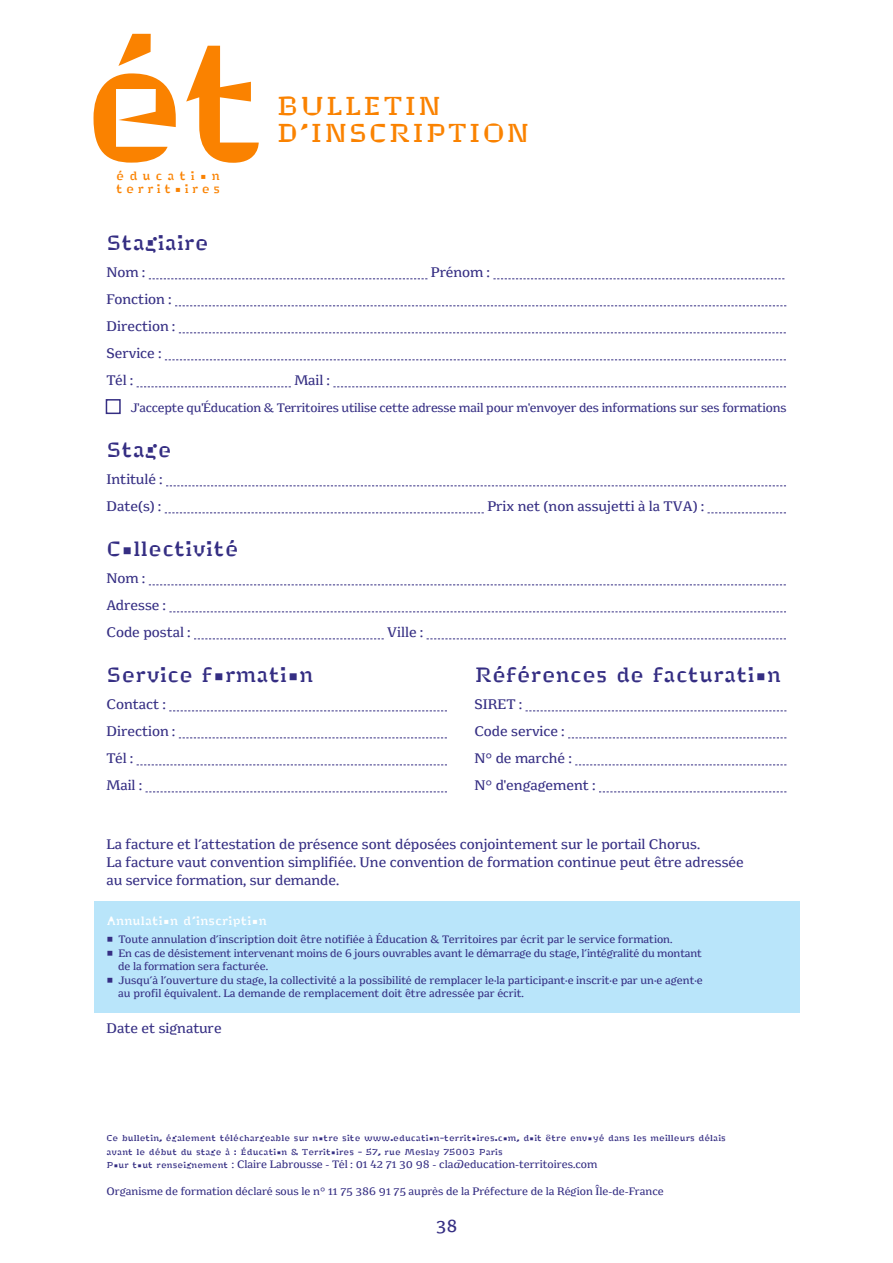
<style>
.page{position:relative;width:893px;height:1263px;background:#fff}
.page>*{position:absolute;margin:0;border:0;box-sizing:border-box;transform-origin:0 0}
.t1{font:22.5px/27px "Minuscule 2";letter-spacing:.05em;color:#fa8200}
.t2{font:18px "Minuscule 2";color:#352e83}
.t3{font:15px "Minuscule 4";color:#352e83}
.t4{font:13.5px/27px "Minuscule 6";color:#352e83}
.t5{font:12px "Minuscule 6";letter-spacing:-.015em;color:#352e83}
.t6{font:10.5px/13.5px "Minuscule 6";color:#352e83}
.t7{font:10.5px "Minuscule 2";color:#fff}
.t8{font:10.5px/13.5px "Minuscule 2";letter-spacing:.315em;color:#fa8200}
.t9{font:7.5px/13.5px "Minuscule 2";color:#352e83}
.s1{font-family:"Minuscule 2"}
.s2{font-family:"Minuscule 2";font-size:7.5px}
</style>
<div class="page">
<svg style="left:149px;top:278px;width:278px;height:1px"></svg>
<svg style="left:493px;top:278px;width:291px;height:1px"></svg>
<svg style="left:175px;top:305px;width:611px;height:1px"></svg>
<svg style="left:179px;top:332px;width:607px;height:1px"></svg>
<svg style="left:165px;top:359px;width:621px;height:1px"></svg>
<svg style="left:137px;top:386px;width:154px;height:1px"></svg>
<svg style="left:333px;top:386px;width:453px;height:1px"></svg>
<svg style="left:166px;top:485px;width:620px;height:1px"></svg>
<svg style="left:165px;top:512px;width:319px;height:1px"></svg>
<svg style="left:707px;top:512px;width:79px;height:1px"></svg>
<svg style="left:149px;top:584px;width:637px;height:1px"></svg>
<svg style="left:169px;top:611px;width:617px;height:1px"></svg>
<svg style="left:194px;top:638px;width:190px;height:1px"></svg>
<svg style="left:427px;top:638px;width:359px;height:1px"></svg>
<svg style="left:169px;top:710px;width:278px;height:1px"></svg>
<svg style="left:179px;top:737px;width:268px;height:1px"></svg>
<svg style="left:137px;top:764px;width:310px;height:1px"></svg>
<svg style="left:146px;top:791px;width:301px;height:1px"></svg>
<svg style="left:94px;top:34px;width:165px;height:129px"></svg>
<div style="left:94px;top:901px;width:705px;height:111px;background:#b9e5fa"></div>
<div style="left:106px;top:399px;width:15px;height:15px;border:2px solid #352e83"></div>
<svg style="left:525px;top:710px;width:261px;height:1px"></svg>
<svg style="left:568px;top:737px;width:218px;height:1px"></svg>
<svg style="left:575px;top:764px;width:211px;height:1px"></svg>
<svg style="left:599px;top:791px;width:187px;height:1px"></svg>
<p class="t8" style="left:116px;top:169px;width:105px">éducation territoires</p>
<h1 class="t1" style="left:276px;top:94px;width:255px">BULLETIN<br>D’INSCRIPTION</h1>
<h2 class="t2" style="left:106px;top:232px;width:104px">Stagiaire</h2>
<p class="t4" style="left:106px;top:259px;width:40px">Nom :</p>
<p class="t4" style="left:431px;top:259px;width:61px">Prénom :</p>
<p class="t4" style="left:106px;top:286px;width:70px">Fonction :<br>Direction :<br>Service :<br>Tél :</p>
<p class="t4" style="left:294px;top:367px;width:37px">Mail :</p>
<p class="t5" style="left:131px;top:400px;width:657px">J'accepte qu'Éducation &amp; Territoires utilise cette adresse mail pour m'envoyer des informations sur ses formations</p>
<h2 class="t2" style="left:106px;top:439px;width:67px">Stage</h2>
<p class="t4" style="left:106px;top:466px;width:58px">Intitulé :<br>Date(s) :</p>
<p class="t4" style="left:487px;top:493px;width:218px">Prix net (non assujetti à la TVA) :</p>
<h2 class="t2" style="left:106px;top:538px;width:134px">Collectivité</h2>
<p class="t4" style="left:106px;top:565px;width:86px">Nom :<br>Adresse :<br>Code postal :</p>
<h2 class="t2" style="left:106px;top:664px;width:209px">Service formation</h2>
<p class="t4" style="left:106px;top:691px;width:70px">Contact :<br>Direction :<br>Tél :<br>Mail :</p>
<p class="t4" style="left:387px;top:619px;width:37px">Ville :</p>
<h2 class="t2" style="left:474px;top:664px;width:308px">Références de facturation</h2>
<p class="t4" style="left:474px;top:691px;width:123px">SIRET :<br>Code service :<br>N° de marché :<br>N° d'engagement :</p>
<p class="t4" style="left:106px;top:835px;width:639px;line-height:18px">La facture et l’attestation de présence sont déposées conjointement sur le portail Chorus.<br>La facture vaut convention simplifiée. Une convention de formation continue peut être adressée au service formation, sur demande.</p>
<p class="t7" style="left:106px;top:915px;width:162px">Annulation d’inscription</p>
<p class="t6" style="left:106px;top:933px;width:568px"><span class="s1">•</span> Toute annulation d’inscription doit être notifiée à Éducation &amp; Territoires par écrit par le service formation.</p>
<p class="t6" style="left:118px;top:947px;width:585px;text-indent:-12px"><span class="s1">•</span> En cas de désistement intervenant moins de 6 jours ouvrables avant le démarrage du stage, l’intégralité du montant de la formation sera facturée.</p>
<p class="t6" style="left:118px;top:974px;width:586px;text-indent:-12px"><span class="s1">•</span> Jusqu’à l’ouverture du stage, la collectivité a la possibilité de remplacer le·la participant·e inscrit·e par un·e agent·e au profil équivalent. La demande de remplacement doit être adressée par écrit.</p>
<p class="t4" style="left:106px;top:1015px;width:117px">Date et signature</p>
<p class="t9" style="left:106px;top:1132px;width:621px">Ce bulletin, également téléchargeable sur notre site www.education-territoires.com, doit être envoyé dans les meilleurs délais avant le début du stage à : Éducation &amp; Territoires - 57, rue Meslay 75003 Paris</p>
<p class="t6" style="left:106px;top:1158px;width:492px"><span class="s2">Pour tout renseignement</span> : Claire Labrousse - Tél : 01 42 71 30 98 - cla@education-territoires.com</p>
<p class="t6" style="left:106px;top:1185px;width:559px">Organisme de formation déclaré sous le n° 11 75 386 91 75 auprès de la Préfecture de la Région Île-de-France</p>
<h3 class="t3" style="left:436px;top:1217px;width:23px">38</h3>
</div>
